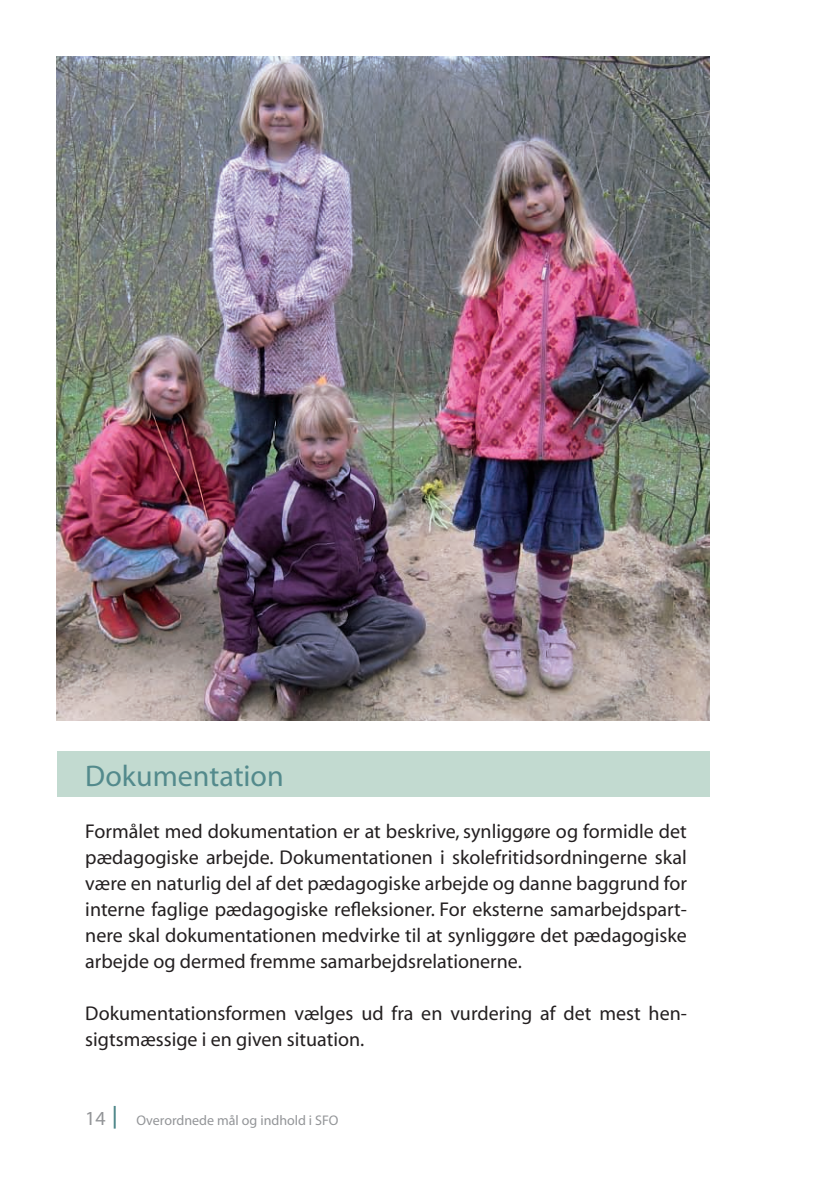
<style>
.page{position:relative;width:840px;height:1191px;background:#fff}
.page>*{position:absolute;margin:0;border:0;box-sizing:border-box;transform-origin:0 0}
.t1{font:30px "Myriad";color:#538a8c}
.t2{font:20px/26px "Myriad";color:#231f20;text-align:justify}
.t3{font:20px "Myriad";color:#939598}
.t4{font:14px "Myriad";color:#939598}
</style>
<div class="page">
<div style="left:57px;top:751px;width:652px;height:46px;background:#c2dad0"></div>
<hr style="left:114px;top:1106px;width:2px;height:22px;background:#538a8c">
<img style="left:57px;top:57px;width:652px;height:663px">
<h1 class="t1" style="left:85px;top:761px;width:200px">Dokumentation</h1>
<p class="t2" style="left:85px;top:819px;width:602px">Formålet med dokumentation er at beskrive, synliggøre og formidle det pædagogiske arbejde. Dokumentationen i skolefritidsordningerne skal være en naturlig del af det pædagogiske arbejde og danne baggrund for interne faglige pædagogiske refleksioner. For eksterne samarbejdspart&shy;nere skal dokumentationen medvirke til at synliggøre det pædagogiske arbejde og dermed fremme samarbejdsrelationerne.</p>
<p class="t2" style="left:85px;top:1001px;width:602px">Dokumentationsformen vælges ud fra en vurdering af det mest hen&shy;sigtsmæssige i en given situation.</p>
<p class="t3" style="left:85px;top:1108px;width:22px">14</p>
<p class="t4" style="left:136px;top:1113px;width:203px">Overordnede mål og indhold i SFO</p>
</div>
